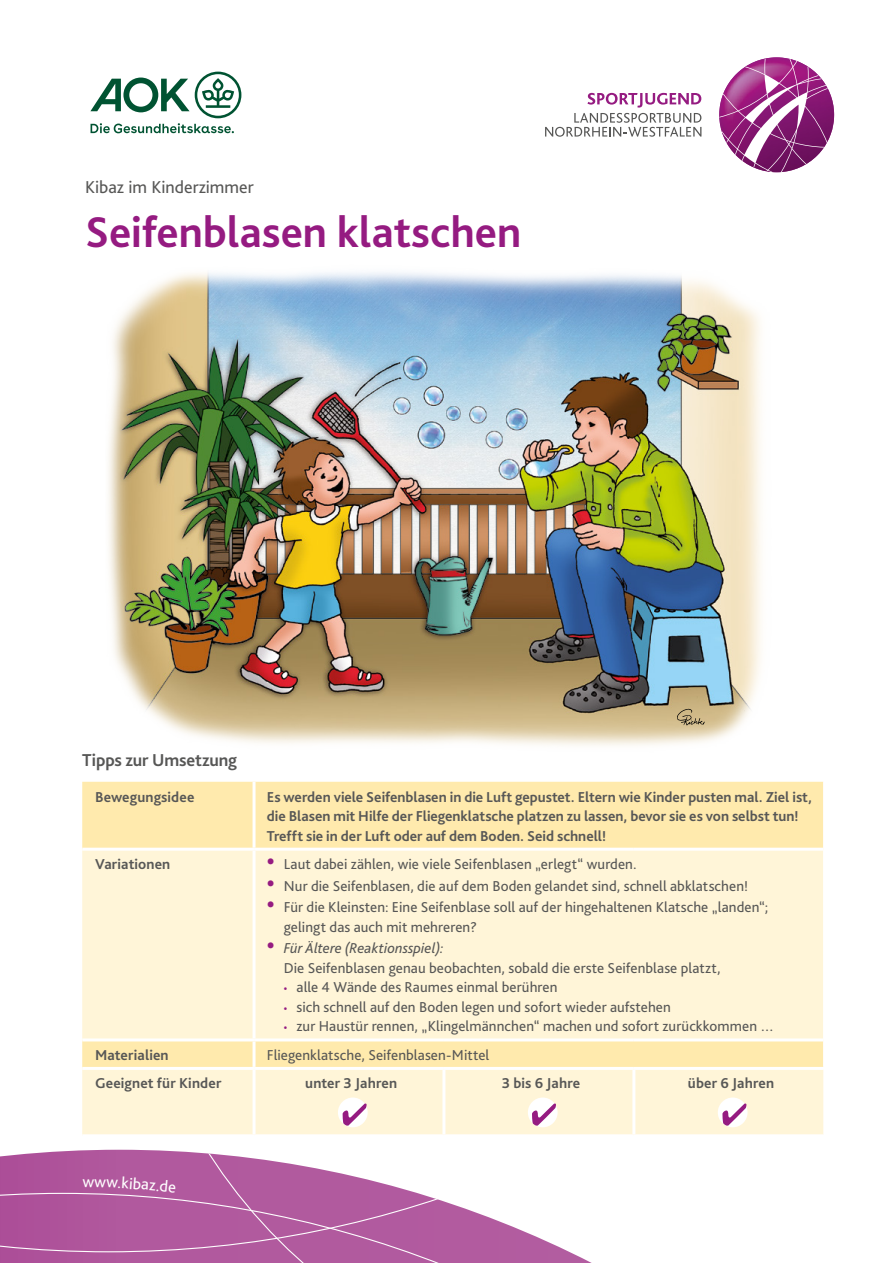
<style>
.page{position:relative;width:893px;height:1263px;background:#fff}
.page>*{position:absolute;margin:0;border:0;box-sizing:border-box;transform-origin:0 0}
.t1{font:700 45px "Bliss Pro";color:#951b81}
.t2{font:18px "Bliss Pro";color:#575756}
.t3{font:700 18px "Bliss Pro";letter-spacing:-.005em;color:#575756}
.t4{font:15px/19.5px "Bliss Pro";letter-spacing:.005em;color:#575756}
.t5{font:700 15px/19.5px "Bliss Pro";color:#575756}
.s1{font-weight:700;font-size:24px;color:#951b81}
.s2{font-style:italic}
.s3{font-weight:700;font-size:10.5px;color:#951b81}
</style>
<div class="page">
<div style="left:0;top:1150px;width:126px;height:102px;background:#ae539a"></div>
<svg style="left:126px;top:1150px;width:466px;height:113px"></svg>
<svg style="left:545px;top:93px;width:156px;height:44px"></svg>
<svg style="left:719px;top:57px;width:109px;height:115px"></svg>
<svg style="left:90px;top:72px;width:151px;height:61px"></svg>
<img style="left:82px;top:272px;width:741px;height:510px">
<div style="left:82px;top:782px;width:741px;height:66px;background:#ffeaad"></div>
<svg style="left:82px;top:851px;width:741px;height:283px;background:#fff4d4"></svg>
<hr style="left:82px;top:1038px;width:172px;height:3px;background:#fff">
<hr style="left:82px;top:1067px;width:172px;height:3px;background:#fff">
<hr style="left:254px;top:1038px;width:190px;height:3px;background:#fff">
<hr style="left:444px;top:1038px;width:190px;height:3px;background:#fff">
<hr style="left:634px;top:1038px;width:189px;height:3px;background:#fff">
<hr style="left:254px;top:1067px;width:190px;height:3px;background:#fff">
<hr style="left:444px;top:1067px;width:190px;height:3px;background:#fff">
<hr style="left:634px;top:1067px;width:191px;height:3px;background:#fff">
<hr style="left:253px;top:782px;width:3px;height:66px;background:#fff">
<hr style="left:253px;top:851px;width:3px;height:187px;background:#fff">
<hr style="left:253px;top:1041px;width:3px;height:26px;background:#fff">
<hr style="left:253px;top:1070px;width:3px;height:64px;background:#fff">
<hr style="left:442px;top:1070px;width:3px;height:64px;background:#fff">
<hr style="left:632px;top:1070px;width:3px;height:64px;background:#fff">
<div style="left:338px;top:1097px;width:30px;height:30px;background:#fff;border-radius:50%"></div>
<div style="left:528px;top:1097px;width:30px;height:30px;background:#fff;border-radius:50%"></div>
<div style="left:718px;top:1097px;width:30px;height:30px;background:#fff;border-radius:50%"></div>
<svg style="left:342px;top:1103px;width:25px;height:23px"></svg>
<svg style="left:532px;top:1103px;width:24px;height:23px"></svg>
<svg style="left:722px;top:1103px;width:24px;height:23px"></svg>
<svg style="left:677px;top:708px;width:28px;height:17px"></svg>
<div style="left:83px;top:1176px;width:93px;height:17px;background:#b1599e"></div>
<p class="t2" style="left:85px;top:176px;width:170px">Kibaz im Kinderzimmer</p>
<h1 class="t1" style="left:85px;top:204px;width:438px">Seifenblasen klatschen</h1>
<p class="t3" style="left:82px;top:748px;width:156px">Tipps zur Umsetzung</p>
<p class="t5" style="left:95px;top:787px;width:101px">Bewegungsidee</p>
<p class="t5" style="left:267px;top:787px;width:547px">Es werden viele Seifenblasen in die Luft gepustet. Eltern wie Kinder pusten mal. Ziel ist, die Blasen mit Hilfe der Fliegenklatsche platzen zu lassen, bevor sie es von selbst tun!<br>Trefft sie in der Luft oder auf dem Boden. Seid schnell!</p>
<p class="t5" style="left:95px;top:854px;width:77px">Variationen</p>
<p class="t4" style="left:267px;top:854px;width:371px"><span class="s1">•</span> Laut dabei zählen, wie viele Seifenblasen „erlegt“ wurden.</p>
<p class="t4" style="left:267px;top:876px;width:483px"><span class="s1">•</span> Nur die Seifenblasen, die auf dem Boden gelandet sind, schnell abklatschen!</p>
<p class="t4" style="left:284px;top:897px;width:486px;text-indent:-17px"><span class="s1">•</span> Für die Kleinsten: Eine Seifenblase soll auf der hingehaltenen Klatsche „landen“; gelingt das auch mit mehreren?</p>
<p class="t4" style="left:284px;top:939px;width:438px;text-indent:-17px"><span class="s1">•</span> <span class="s2">Für Ältere (Reaktionsspiel):<br></span>Die Seifenblasen genau beobachten, sobald die erste Seifenblase platzt,</p>
<p class="t4" style="left:284px;top:978px;width:275px"><span class="s3">•</span> alle 4 Wände des Raumes einmal berühren</p>
<p class="t4" style="left:284px;top:997px;width:389px"><span class="s3">•</span> sich schnell auf den Boden legen und sofort wieder aufstehen</p>
<p class="t4" style="left:284px;top:1017px;width:492px"><span class="s3">•</span> zur Haustür rennen, „Klingelmännchen“ machen und sofort zurückkommen …</p>
<p class="t5" style="left:95px;top:1045px;width:75px">Materialien</p>
<p class="t4" style="left:267px;top:1045px;width:224px">Fliegenklatsche, Seifenblasen-Mittel</p>
<p class="t5" style="left:95px;top:1073px;width:128px">Geeignet für Kinder</p>
<p class="t5" style="left:305px;top:1073px;width:93px">unter 3 Jahren</p>
<p class="t5" style="left:502px;top:1073px;width:80px">3 bis 6 Jahre</p>
<p class="t5" style="left:688px;top:1073px;width:88px">über 6 Jahren</p>
</div>
